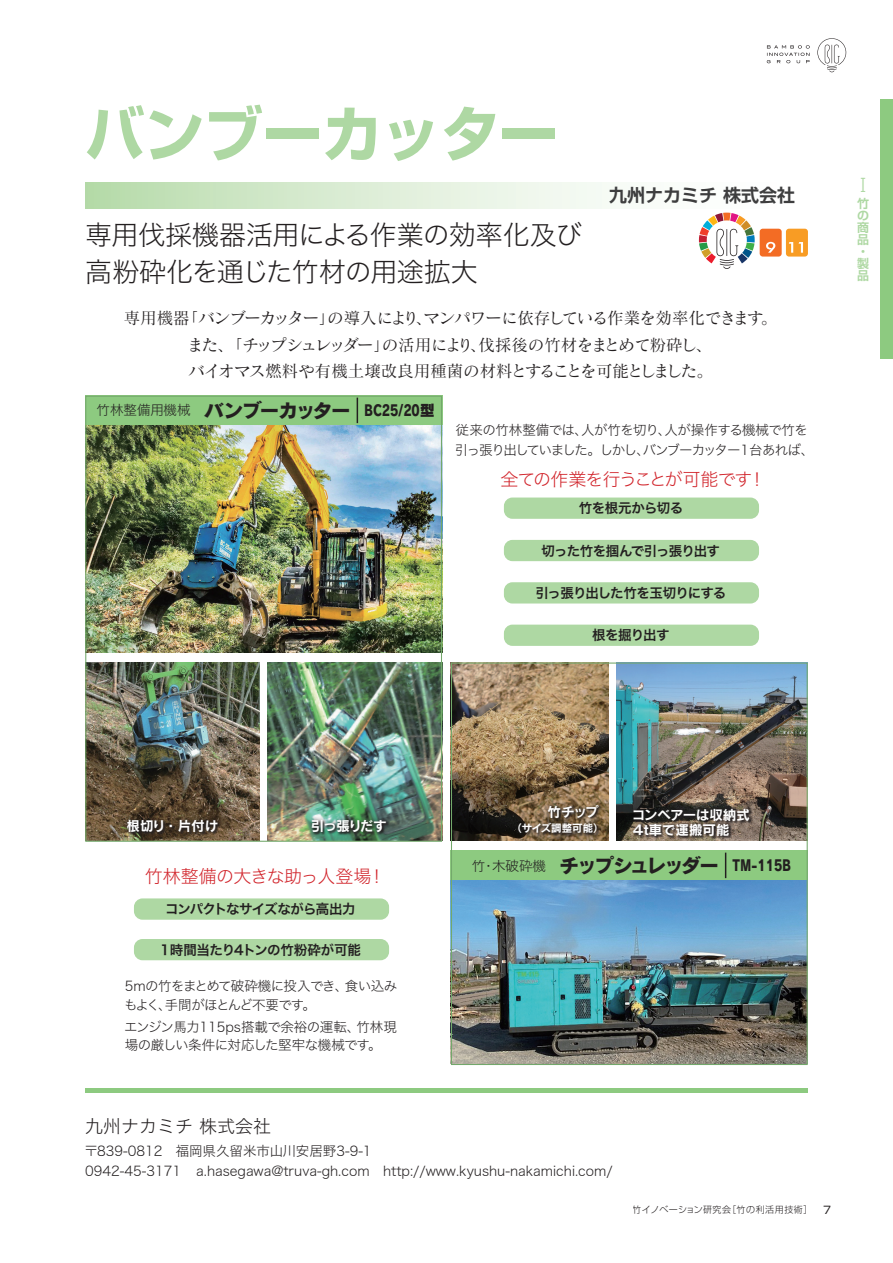
<style>
.page{position:relative;width:893px;height:1263px;background:#fff}
.page>*{position:absolute;margin:0;border:0;box-sizing:border-box;transform-origin:0 0}
.t1{font:700 60px "Shin Go Pro";letter-spacing:-.015em;color:#aed8a3}
.t2{font:27px/36.5px "Hiragino Sans W2";letter-spacing:-.02em;color:#231f20}
.t3{font:19.5px "Rodin Pro EB";letter-spacing:-.105em;color:#231f20}
.t4{font:18px "Hiragino Sans W2";letter-spacing:-.045em;color:#d1232a}
.t5{font:700 18px "Shin Go Pro De";color:#3e3e3f}
.t6{font:18px "Hiragino Sans W2";color:#231f20}
.t7{font:300 18px "Shin Go Pro";color:#aed8a3}
.t8{font:16.5px/26.5px "Matisse Pro M";letter-spacing:-.04em;color:#231f20;text-align:center}
.t9{font:13.5px/20.2px "Hiragino Sans W2";color:#231f20}
.t10{font:13.5px/20.5px "Hiragino Sans W2";letter-spacing:-.06em;color:#231f20}
.t11{font:13.5px "Hiragino Sans W6";letter-spacing:-.055em;color:#231f20}
.t12{font:13.5px/18.1px "Hiragino Sans W2";letter-spacing:-.02em;color:#231f20}
.t13{font:13.5px/18.1px "Hiragino Sans W2";letter-spacing:-.045em;color:#231f20}
.t14{font:13.5px/15px "Rodin Pro B";color:#fff}
.t15{font:13.5px "Rodin Pro B";letter-spacing:-.02em;color:#fff}
.t16{font:13.5px "Hiragino Sans W6";letter-spacing:-.02em;color:#231f20}
.t17{font:13.5px "Hiragino Sans W6";letter-spacing:-.035em;color:#231f20}
.t18{font:700 12px/12px "Shin Go Pro De";color:#aed8a3}
.t19{font:10.5px "Rodin Pro B";color:#fff}
.t20{font:300 9px "Shin Go Pro";letter-spacing:.06em;color:#231f20}
.s1{font-family:"Rodin Pro EB";font-size:19.5px}
.s2{font-family:"Rodin Pro EB";font-size:15px}
.s3{font-family:"Hiragino Sans W2";font-size:13.5px}
.s4{font-size:15px}
.s5{font-weight:400;font-size:10.5px}
</style>
<div class="page">
<hr style="left:85px;top:1089px;width:723px;height:4px;background:#8dca80">
<svg style="left:817px;top:38px;width:29px;height:34px"></svg>
<svg style="left:767px;top:45px;width:43px;height:18px"></svg>
<div style="left:880px;top:99px;width:13px;height:259px;background:#8dca80"></div>
<div style="left:85px;top:183px;width:723px;height:25px;background:linear-gradient(to right,#bcddb0,#fff)"></div>
<svg style="left:699px;top:213px;width:56px;height:56px"></svg>
<div style="left:760px;top:229px;width:22px;height:28px;background:#f36c24;border-radius:3px"></div>
<svg style="left:766px;top:242px;width:9px;height:11px"></svg>
<div style="left:786px;top:229px;width:22px;height:28px;background:#f89c24;border-radius:3px"></div>
<svg style="left:789px;top:242px;width:4px;height:11px"></svg>
<svg style="left:799px;top:242px;width:4px;height:11px"></svg>
<img style="left:87px;top:425px;width:353px;height:228px">
<img style="left:268px;top:662px;width:172px;height:178px">
<img style="left:87px;top:662px;width:172px;height:178px">
<img style="left:617px;top:664px;width:189px;height:177px">
<img style="left:453px;top:664px;width:155px;height:177px">
<img style="left:453px;top:880px;width:353px;height:183px">
<div style="left:85px;top:395px;width:357px;height:30px;background:#8dca80"></div>
<svg style="left:357px;top:398px;width:1px;height:25px"></svg>
<div style="left:451px;top:850px;width:357px;height:30px;background:#8dca80"></div>
<svg style="left:725px;top:853px;width:1px;height:25px"></svg>
<div style="left:504px;top:497px;width:255px;height:22px;background:#aed8a3;border-radius:9px"></div>
<div style="left:504px;top:540px;width:255px;height:21px;background:#aed8a3;border-radius:9px"></div>
<div style="left:504px;top:582px;width:255px;height:21px;background:#aed8a3;border-radius:9px"></div>
<div style="left:134px;top:898px;width:255px;height:22px;background:#aed8a3;border-radius:9px"></div>
<div style="left:504px;top:625px;width:255px;height:21px;background:#aed8a3;border-radius:9px"></div>
<div style="left:134px;top:939px;width:255px;height:21px;background:#aed8a3;border-radius:9px"></div>
<div style="left:85px;top:396px;width:357px;height:446px;border:1px solid #73a86b"></div>
<div style="left:451px;top:662px;width:357px;height:403px;border:1px solid #73a86b"></div>
<div style="left:633px;top:806px;width:120px;height:30px;background:#231f20;opacity:.75"></div>
<svg style="left:633px;top:809px;width:120px;height:31px;background:#4d443d"></svg>
<svg style="left:512px;top:798px;width:96px;height:43px"></svg>
<svg style="left:518px;top:804px;width:85px;height:32px;background:#62513c"></svg>
<svg style="left:308px;top:816px;width:83px;height:21px"></svg>
<svg style="left:312px;top:820px;width:78px;height:16px"></svg>
<svg style="left:123px;top:816px;width:99px;height:21px"></svg>
<svg style="left:127px;top:820px;width:94px;height:16px;background:#3c3125"></svg>
<h1 class="t1" style="left:85px;top:86px;width:476px">バンブーカッター</h1>
<h2 class="t2" style="left:85px;top:215px;width:499px">専用伐採機器活用による作業の効率化及び高粉砕化を通じた竹材の用途拡大</h2>
<h3 class="t5" style="left:609px;top:181px;width:187px">九州ナカミチ 株式会社</h3>
<p class="t8" style="left:124px;top:304px;width:655px">専用機器「バンブーカッター」の導入により、マンパワーに依存している作業を効率化できます。また、「チップシュレッダー」の活用により、伐採後の竹材をまとめて粉砕し、<br>バイオマス燃料や有機土壌改良用種菌の材料とすることを可能としました。</p>
<p class="t9" style="left:97px;top:399px;width:340px">竹林整備用機械　<span class="s1">バンブーカッター</span> <span class="s2">BC25/20型</span></p>
<p class="t10" style="left:455px;top:419px;width:361px">従来の竹林整備では、人が竹を切り、人が操作する機械で竹を引っ張り出していました。しかし、バンブーカッター1台あれば、</p>
<h3 class="t4" style="left:500px;top:463px;width:267px">全ての作業を行うことが可能です！</h3>
<p class="t17" style="left:579px;top:496px;width:106px">竹を根元から切る</p>
<p class="t11" style="left:542px;top:538px;width:180px">切った竹を掴んで引っ張り出す</p>
<p class="t11" style="left:535px;top:581px;width:193px">引っ張り出した竹を玉切りにする</p>
<p class="t11" style="left:592px;top:623px;width:79px">根を掘り出す</p>
<h3 class="t7" style="left:854px;top:170px;width:13px">Ⅰ</h3>
<p class="t18" style="left:857px;top:196px;width:13px">竹の商品・製品</p>
<p class="t15" style="left:548px;top:802px;width:52px">竹チップ</p>
<p class="t15" style="left:127px;top:817px;width:93px">根切り・片付け</p>
<p class="t15" style="left:311px;top:817px;width:77px">引っ張りだす</p>
<p class="t19" style="left:511px;top:821px;width:94px">（サイズ調整可能）</p>
<p class="t14" style="left:631px;top:807px;width:120px">コンベアーは収納式<br>４ｔ車で運搬可能</p>
<h3 class="t4" style="left:145px;top:861px;width:243px">竹林整備の大きな助っ人登場！</h3>
<p class="t11" style="left:165px;top:897px;width:192px">コンパクトなサイズながら高出力</p>
<p class="t16" style="left:160px;top:937px;width:202px">1時間当たり4トンの竹粉砕が可能</p>
<p class="t13" style="left:124px;top:976px;width:275px">5mの竹をまとめて破砕機に投入でき、食い込みもよく、手間がほとんど不要です。</p>
<p class="t12" style="left:124px;top:1017px;width:274px">エンジン馬力115ps搭載で余裕の運転、竹林現場の厳しい条件に対応した堅牢な機械です。</p>
<h3 class="t3" style="left:472px;top:852px;width:321px"><span class="s3">竹・木破砕機　</span>チップシュレッダー <span class="s4">TM-115B</span></h3>
<h3 class="t6" style="left:85px;top:1110px;width:187px">九州ナカミチ 株式会社</h3>
<p class="t9" style="left:84px;top:1140px;width:543px">〒839-0812 福岡県久留米市山川安居野3-9-1<br>0942-45-3171　a.hasegawa@truva-gh.com　http://www.kyushu-nakamichi.com/　</p>
<p class="t20" style="left:633px;top:1202px;width:200px">竹イノベーション研究会［竹の利活用技術］ <span class="s5">7</span></p>
</div>
